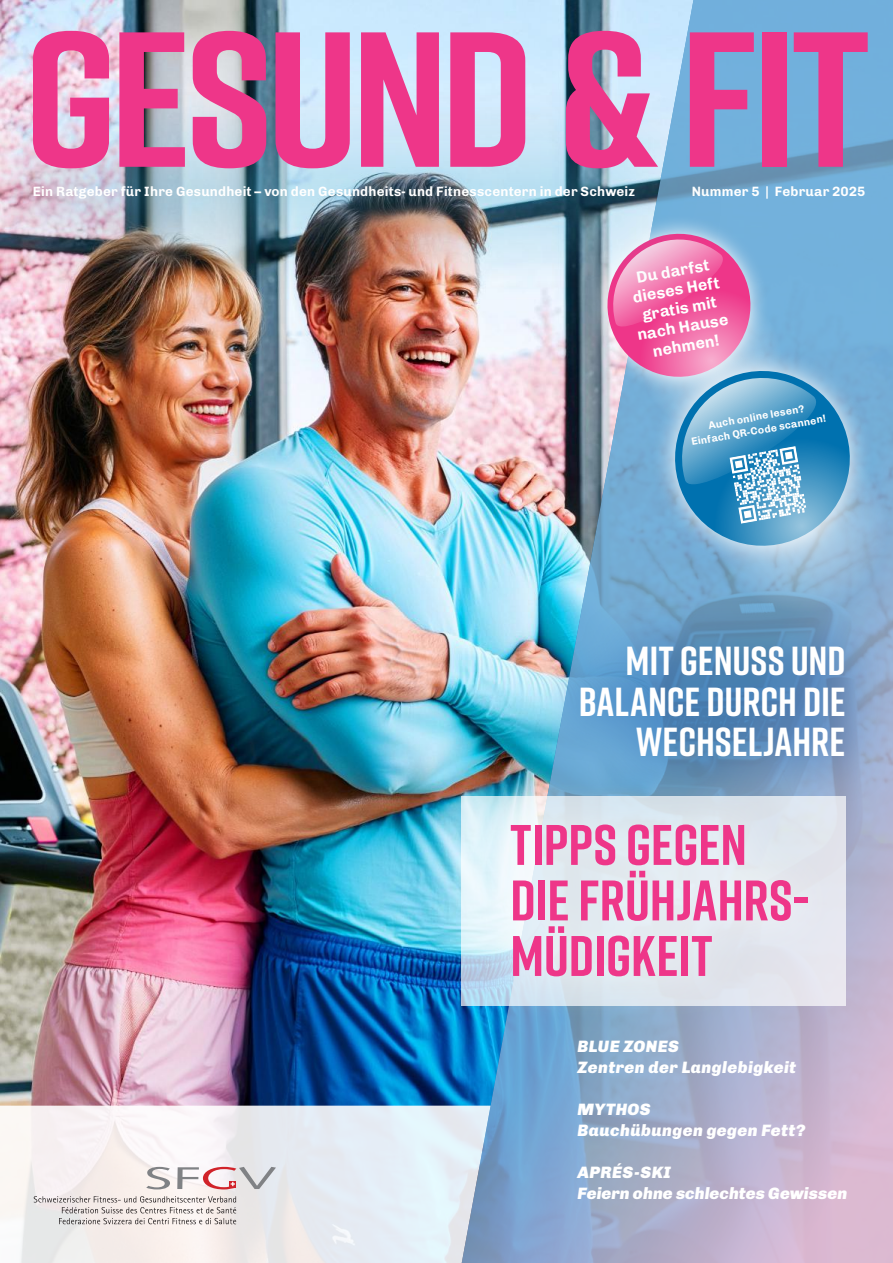
<style>
.page{position:relative;width:893px;height:1263px;background:#fff}
.page>*{position:absolute;margin:0;border:0;box-sizing:border-box;transform-origin:0 0}
.t1{font:700 192px "Rift";letter-spacing:-.04em;color:#ee3689;scale:1.1 1}
.t2{font:700 57px/55.5px "Rift";letter-spacing:-.005em;color:#ee3689}
.t3{font:700 40.5px/40.5px "Rift";color:#fff;text-align:right}
.t4{font:italic 900 16.5px/21px "Chivo";letter-spacing:.02em;color:#fff}
.t5{font:700 16.2px/18.9px "Chivo";color:#fff;text-align:center}
.t6{font:700 13.5px "Chivo";letter-spacing:.015em;color:#fff}
.t7{font:700 10.5px/13.5px "Chivo";color:#fff;text-align:center}
</style>
<div class="page">
<img style="left:0;top:0;width:458px;height:1106px">
<img style="left:458px;top:0;width:435px;height:1106px">
<svg style="left:0;top:1106px;width:893px;height:157px;background:#cccedf"></svg>
<svg style="left:34px;top:1196px;width:202px;height:28px;background:#d7d0ce"></svg>
<svg style="left:146px;top:1167px;width:130px;height:22px"></svg>
<svg style="left:535px;top:600px;width:355px;height:203px;background:#6398c2"></svg>
<svg style="left:589px;top:215px;width:180px;height:181px;background:#7594ab"></svg>
<svg style="left:599px;top:225px;width:294px;height:398px;background:#83a5cd"></svg>
<svg style="left:461px;top:796px;width:385px;height:210px;background:#d6e9f4"></svg>
<svg style="left:469px;top:781px;width:376px;height:239px;background:#d4e0eb"></svg>
<img style="left:0;top:92px;width:722px;height:198px">
<h1 class="t1" style="left:23px;top:-38px;width:771px">GESUND &amp; FIT</h1>
<p class="t6" style="left:33px;top:183px;width:603px">Ein Ratgeber für Ihre Gesundheit – von den Gesundheits- und Fitnesscentern in der Schweiz</p>
<p class="t6" style="left:692px;top:183px;width:175px">Nummer 5 | Februar 2025</p>
<p class="t5" style="left:626px;top:270px;width:93px;rotate:-10deg">Du darfst dieses Heft gratis mit nach Hause nehmen!</p>
<p class="t7" style="left:688px;top:422px;width:138px;rotate:-10deg">Auch online lesen?<br>Einfach QR-Code scannen!</p>
<h3 class="t3" style="left:579px;top:640px;width:268px">MIT GENUSS UND<br>BALANCE DURCH DIE<br>WECHSELJAHRE</h3>
<h2 class="t2" style="left:510px;top:816px;width:300px">TIPPS GEGEN<br>DIE FRÜHJAHRS-<br>MÜDIGKEIT</h2>
<p class="t4" style="left:578px;top:1036px;width:220px">BLUE ZONES<br>Zentren der Langlebigkeit</p>
<p class="t4" style="left:578px;top:1099px;width:229px">MYTHOS<br>Bauchübungen gegen Fett?</p>
<p class="t4" style="left:578px;top:1162px;width:271px">APRÉS-SKI<br>Feiern ohne schlechtes Gewissen</p>
</div>
